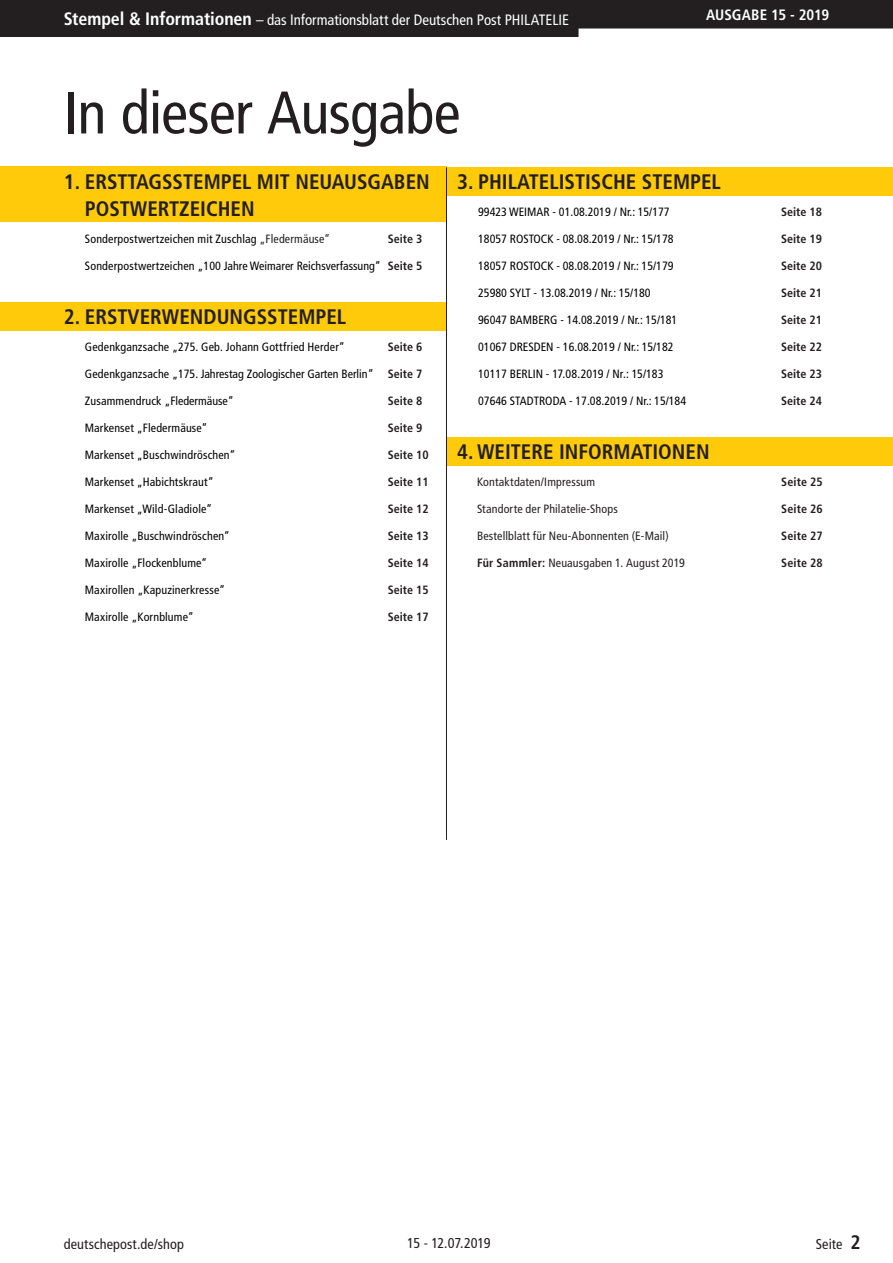
<style>
.page{position:relative;width:893px;height:1263px;background:#fff}
.page>*{position:absolute;margin:0;border:0;box-sizing:border-box;transform-origin:0 0}
.t1{font:condensed 60px "Frutiger LT Std";letter-spacing:-.01em;color:#231f20}
.t2{font:700 condensed 21px/27px "Frutiger LT Std";color:#231f20}
.t3{font:condensed 15px "Frutiger LT Std";color:#fff}
.t4{font:700 condensed 15px "Frutiger LT Std";color:#fff}
.t5{font:condensed 14.25px "Frutiger LT Std";letter-spacing:.005em;color:#231f20}
.t6{font:condensed 14.25px "Frutiger LT Std";letter-spacing:-.03em;color:#231f20}
.t7{font:condensed 12px "Frutiger LT Std";letter-spacing:.005em;color:#000}
.t8{font:700 condensed 12px "Frutiger LT Std";color:#231f20}
.t9{font:condensed 12px "Frutiger LT Std";letter-spacing:.01em;color:#231f20}
.s1{font-weight:700;font-size:18px}
.s2{color:#231f20}
.s3{font-weight:700;color:#231f20}
.s4{font-weight:700}
.s5{font-weight:700;font-size:19.5px}
</style>
<div class="page">
<svg style="left:0;top:0;width:893px;height:37px;background:#343131"></svg>
<div style="left:0;top:167px;width:447px;height:55px;background:#feca0a"></div>
<div style="left:446px;top:167px;width:446px;height:28px;background:#feca0a"></div>
<div style="left:446px;top:437px;width:446px;height:29px;background:#feca0a"></div>
<div style="left:0;top:302px;width:446px;height:29px;background:#feca0a"></div>
<hr style="left:446px;top:167px;width:1px;height:673px;background:#231f20">
<p class="t3" style="left:64px;top:11px;width:507px"><span class="s1">Stempel &amp; Informationen</span> – das Informationsblatt der Deutschen Post PHILATELIE</p>
<p class="t4" style="left:706px;top:5px;width:125px">AUSGABE 15 - 2019</p>
<h1 class="t1" style="left:64px;top:78px;width:398px">In dieser Ausgabe</h1>
<h2 class="t2" style="left:85px;top:168px;width:346px;text-indent:-21px">1. ERSTTAGSSTEMPEL MIT NEUAUSGABEN<br>POSTWERTZEICHEN</h2>
<p class="t7" style="left:85px;top:232px;width:247px">Sonderpostwertzeichen mit Zuschlag <span class="s2">„Fledermäuse“</span></p>
<p class="t8" style="left:388px;top:232px;width:36px">Seite 3</p>
<p class="t7" style="left:85px;top:259px;width:339px">Sonderpostwertzeichen „100 Jahre Weimarer Reichsverfassung“ <span class="s3">Seite 5</span></p>
<h2 class="t2" style="left:64px;top:303px;width:284px">2. ERSTVERWENDUNGSSTEMPEL</h2>
<p class="t7" style="left:85px;top:340px;width:262px">Gedenkganzsache „275. Geb. Johann Gottfried Herder“</p>
<p class="t8" style="left:388px;top:340px;width:36px">Seite 6</p>
<p class="t7" style="left:85px;top:367px;width:339px">Gedenkganzsache „175. Jahrestag Zoologischer Garten Berlin“ <span class="s3">Seite 7</span></p>
<p class="t7" style="left:85px;top:394px;width:151px">Zusammendruck „Fledermäuse“</p>
<p class="t8" style="left:388px;top:394px;width:36px">Seite 8</p>
<p class="t7" style="left:85px;top:421px;width:124px">Markenset „Fledermäuse“</p>
<p class="t8" style="left:388px;top:421px;width:36px">Seite 9</p>
<p class="t7" style="left:85px;top:448px;width:152px">Markenset „Buschwindröschen“</p>
<p class="t8" style="left:388px;top:448px;width:42px">Seite 10</p>
<p class="t7" style="left:85px;top:475px;width:130px">Markenset „Habichtskraut“</p>
<p class="t8" style="left:388px;top:475px;width:42px">Seite 11</p>
<p class="t7" style="left:85px;top:502px;width:129px">Markenset „Wild-Gladiole“</p>
<p class="t8" style="left:388px;top:502px;width:42px">Seite 12</p>
<p class="t7" style="left:85px;top:529px;width:147px">Maxirolle „Buschwindröschen“</p>
<p class="t8" style="left:388px;top:529px;width:42px">Seite 13</p>
<p class="t7" style="left:85px;top:556px;width:124px">Maxirolle „Flockenblume“</p>
<p class="t8" style="left:388px;top:556px;width:42px">Seite 14</p>
<p class="t7" style="left:85px;top:583px;width:142px">Maxirollen „Kapuzinerkresse“</p>
<p class="t8" style="left:388px;top:583px;width:42px">Seite 15</p>
<p class="t7" style="left:85px;top:610px;width:110px">Maxirolle „Kornblume“</p>
<p class="t8" style="left:388px;top:610px;width:42px">Seite 17</p>
<h2 class="t2" style="left:457px;top:168px;width:265px">3. PHILATELISTISCHE STEMPEL</h2>
<p class="t7" style="left:478px;top:205px;width:193px">99423 WEIMAR - 01.08.2019 / Nr.: 15/177</p>
<p class="t8" style="left:781px;top:205px;width:42px">Seite 18</p>
<p class="t7" style="left:478px;top:232px;width:197px">18057 ROSTOCK - 08.08.2019 / Nr.: 15/178</p>
<p class="t8" style="left:781px;top:232px;width:42px">Seite 19</p>
<p class="t7" style="left:478px;top:259px;width:197px">18057 ROSTOCK - 08.08.2019 / Nr.: 15/179</p>
<p class="t8" style="left:781px;top:259px;width:42px">Seite 20</p>
<p class="t7" style="left:478px;top:286px;width:174px">25980 SYLT - 13.08.2019 / Nr.: 15/180</p>
<p class="t8" style="left:781px;top:286px;width:42px">Seite 21</p>
<p class="t7" style="left:478px;top:313px;width:201px">96047 BAMBERG - 14.08.2019 / Nr.: 15/181</p>
<p class="t8" style="left:781px;top:313px;width:42px">Seite 21</p>
<p class="t7" style="left:478px;top:340px;width:197px">01067 DRESDEN - 16.08.2019 / Nr.: 15/182</p>
<p class="t8" style="left:781px;top:340px;width:42px">Seite 22</p>
<p class="t7" style="left:478px;top:367px;width:187px">10117 BERLIN - 17.08.2019 / Nr.: 15/183</p>
<p class="t8" style="left:781px;top:367px;width:42px">Seite 23</p>
<p class="t7" style="left:478px;top:394px;width:209px">07646 STADTRODA - 17.08.2019 / Nr.: 15/184</p>
<p class="t8" style="left:781px;top:394px;width:42px">Seite 24</p>
<h2 class="t2" style="left:457px;top:438px;width:254px">4. WEITERE INFORMATIONEN</h2>
<p class="t9" style="left:477px;top:475px;width:120px">Kontaktdaten/Impressum</p>
<p class="t8" style="left:781px;top:475px;width:43px">Seite 25</p>
<p class="t9" style="left:477px;top:502px;width:142px">Standorte der Philatelie-Shops</p>
<p class="t8" style="left:781px;top:502px;width:43px">Seite 26</p>
<p class="t9" style="left:477px;top:529px;width:193px">Bestellblatt für Neu-Abonnenten (E-Mail)</p>
<p class="t8" style="left:781px;top:529px;width:43px">Seite 27</p>
<p class="t9" style="left:477px;top:556px;width:209px"><span class="s4">Für Sammler:</span> Neuausgaben 1. August 2019</p>
<p class="t8" style="left:781px;top:556px;width:43px">Seite 28</p>
<p class="t5" style="left:64px;top:1235px;width:122px">deutschepost.de/shop</p>
<p class="t5" style="left:816px;top:1235px;width:46px">Seite <span class="s5">2</span></p>
<p class="t6" style="left:407px;top:1235px;width:85px">15 - 12.07.2019</p>
</div>
